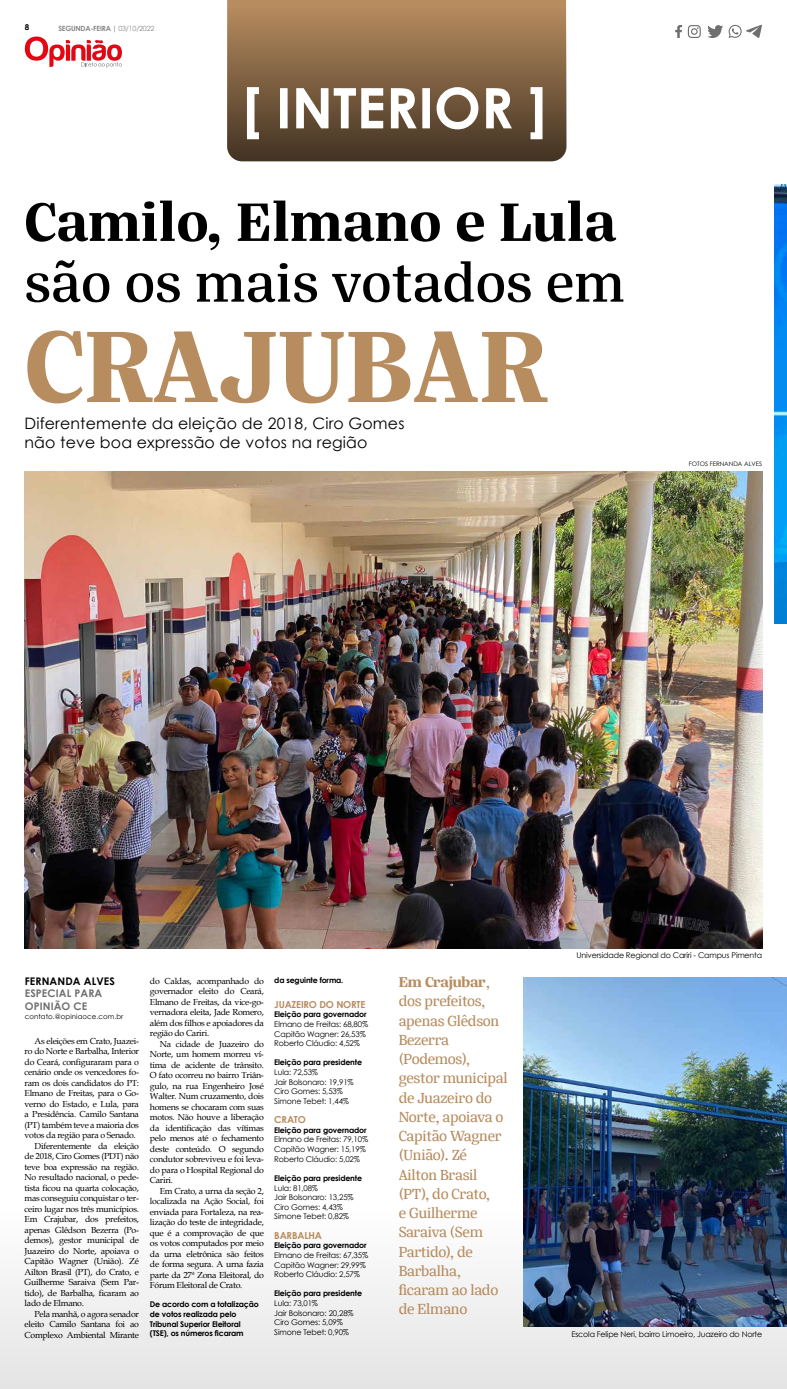
<style>
.page{position:relative;width:787px;height:1389px;background:#fff}
.page>*{position:absolute;margin:0;border:0;box-sizing:border-box;transform-origin:0 0}
.t1{font:700 110.42px "Silva Text";color:#b78c5f}
.t2{font:700 58.89px "Silva Text";color:#000}
.t3{font:500 58.89px "Silva Text";color:#000}
.t4{font:15.75px/19.2px "Silva Text";letter-spacing:-.02em;color:#b78c5f}
.t5{font:15.75px/19.2px "Century Gothic";letter-spacing:.01em;color:#000}
.t6{font:700 10.5px/12.2px "Century Gothic";letter-spacing:.01em;color:#706f6f}
.t7{font:700 10.5px "Century Gothic";letter-spacing:.01em;color:#000}
.t8{font:700 9.62px "Century Gothic";letter-spacing:-.02em;color:#b78c5f}
.t9{font:8.75px/10.5px "Book Antiqua";letter-spacing:-.03em;color:#000;text-align:justify}
.t10{font:700 8.05px "Century Gothic";color:#000}
.t11{font:7.88px/9.6px "Century Gothic";letter-spacing:-.02em;color:#000}
.t12{font:700 7.88px/9.6px "Century Gothic";letter-spacing:-.02em;color:#000}
.t13{font:700 7.17px "Century Gothic";letter-spacing:-.03em;color:#878787}
.t14{font:7px "Century Gothic";letter-spacing:.01em;color:#000}
.t15{font:6.12px "Century Gothic";color:#000}
.s1{font-weight:400}
.s2{font-weight:700}
</style>
<div class="page">
<div style="left:0;top:1190px;width:786px;height:199px;background:linear-gradient(to bottom,#fff,#e4e4e5)"></div>
<svg style="left:227px;top:0;width:339px;height:161px;background:#886847"></svg>
<img style="left:25px;top:471px;width:736px;height:478px">
<svg style="left:247px;top:87px;width:295px;height:52px"></svg>
<img style="left:523px;top:977px;width:263px;height:350px">
<img style="left:774px;top:185px;width:12px;height:438px">
<svg style="left:25px;top:37px;width:97px;height:31px"></svg>
<svg style="left:687px;top:25px;width:13px;height:13px"></svg>
<svg style="left:675px;top:25px;width:6px;height:13px"></svg>
<svg style="left:707px;top:25px;width:54px;height:13px"></svg>
<p class="t10" style="left:25px;top:21px;width:6px">8</p>
<p class="t13" style="left:58px;top:23px;width:97px">SEGUNDA-FEIRA | <span class="s1">03/10/2022</span></p>
<h2 class="t2" style="left:25px;top:182px;width:593px">Camilo, Elmano e Lula</h2>
<h2 class="t3" style="left:25px;top:243px;width:601px">são os mais votados em</h2>
<h1 class="t1" style="left:25px;top:292px;width:526px">CRAJUBAR</h1>
<h3 class="t5" style="left:25px;top:414px;width:381px">Diferentemente da eleição de 2018, Ciro Gomes não teve boa expressão de votos na região</h3>
<p class="t15" style="left:688px;top:459px;width:75px">FOTOS FERNANDA ALVES</p>
<p class="t7" style="left:25px;top:973px;width:91px">FERNANDA ALVES</p>
<p class="t6" style="left:25px;top:987px;width:79px">ESPECIAL PARA<br>OPINIÃO CE</p>
<p class="t14" style="left:25px;top:1012px;width:100px">contato.@opiniaoce.com.br</p>
<p class="t9" style="left:35px;top:1035px;width:106px">As eleições em Crato, Juazei-</p>
<p class="t9" style="left:25px;top:1046px;width:116px">ro do Norte e Barbalha, Interior</p>
<p class="t9" style="left:25px;top:1056px;width:116px">do Ceará, configuraram para o</p>
<p class="t9" style="left:25px;top:1067px;width:116px">cenário onde os vencedores fo-</p>
<p class="t9" style="left:25px;top:1077px;width:116px">ram os dois candidatos do PT:</p>
<p class="t9" style="left:25px;top:1088px;width:116px">Elmano de Freitas, para o Go-</p>
<p class="t9" style="left:25px;top:1098px;width:116px">verno do Estado, e Lula, para</p>
<p class="t9" style="left:25px;top:1109px;width:116px">a Presidência. Camilo Santana</p>
<p class="t9" style="left:25px;top:1119px;width:116px">(PT) também teve a maioria dos</p>
<p class="t9" style="left:25px;top:1130px;width:113px">votos da região para o Senado.</p>
<p class="t9" style="left:35px;top:1140px;width:106px">Diferentemente da eleição</p>
<p class="t9" style="left:25px;top:1151px;width:116px">de 2018, Ciro Gomes (PDT) não</p>
<p class="t9" style="left:25px;top:1161px;width:116px">teve boa expressão na região.</p>
<p class="t9" style="left:25px;top:1172px;width:116px">No resultado nacional, o pede-</p>
<p class="t9" style="left:25px;top:1182px;width:116px">tista ficou na quarta colocação,</p>
<p class="t9" style="left:25px;top:1193px;width:116px">mas conseguiu conquistar o ter-</p>
<p class="t9" style="left:25px;top:1203px;width:116px">ceiro lugar nos três municípios.</p>
<p class="t9" style="left:25px;top:1214px;width:116px">Em Crajubar, dos prefeitos,</p>
<p class="t9" style="left:25px;top:1224px;width:116px">apenas Glêdson Bezerra (Po-</p>
<p class="t9" style="left:25px;top:1235px;width:116px">demos), gestor municipal de</p>
<p class="t9" style="left:25px;top:1245px;width:116px">Juazeiro do Norte, apoiava o</p>
<p class="t9" style="left:25px;top:1256px;width:116px">Capitão Wagner (União). Zé</p>
<p class="t9" style="left:25px;top:1266px;width:116px">Ailton Brasil (PT), do Crato, e</p>
<p class="t9" style="left:25px;top:1277px;width:116px">Guilherme Saraiva (Sem Par-</p>
<p class="t9" style="left:25px;top:1287px;width:116px">tido), de Barbalha, ficaram ao</p>
<p class="t9" style="left:25px;top:1298px;width:61px">lado de Elmano.</p>
<p class="t9" style="left:35px;top:1308px;width:106px">Pela manhã, o agora senador</p>
<p class="t9" style="left:25px;top:1319px;width:116px">eleito Camilo Santana foi ao</p>
<p class="t9" style="left:25px;top:1329px;width:116px">Complexo Ambiental Mirante</p>
<p class="t9" style="left:150px;top:975px;width:115px">do Caldas, acompanhado do governador eleito do Ceará, Elmano de Freitas, da vice-go&shy;vernadora eleita, Jade Romero, além dos filhos e apoiadores da região do Cariri.</p>
<p class="t9" style="left:150px;top:1038px;width:115px;text-indent:10px">Na cidade de Juazeiro do Norte, um homem morreu ví&shy;tima de acidente de trânsito.<br>O fato ocorreu no bairro Triân&shy;gulo, na rua Engenheiro José Walter. Num cruzamento, dois homens se chocaram com suas motos. Não houve a liberação da identificação das vítimas pelo menos até o fechamento deste conteúdo. O segundo condutor sobreviveu e foi leva&shy;do para o Hospital Regional do Cariri.</p>
<p class="t9" style="left:150px;top:1185px;width:115px;text-indent:10px">Em Crato, a urna da seção 2, localizada na Ação Social, foi enviada para Fortaleza, na rea&shy;lização do teste de integridade, que é a comprovação de que os votos computados por meio da urna eletrônica são feitos de forma segura. A urna fazia parte da 27ª Zona Eleitoral, do Fórum Eleitoral de Crato.</p>
<p class="t12" style="left:150px;top:1299px;width:110px">De acordo com a totalização de votos realizada pelo<br>Tribunal Superior Eleitoral (TSE), os números ficaram</p>
<p class="t12" style="left:274px;top:975px;width:71px">da seguinte forma.</p>
<p class="t8" style="left:274px;top:997px;width:93px">JUAZEIRO DO NORTE</p>
<p class="t12" style="left:274px;top:1009px;width:94px">Eleição para governador</p>
<p class="t11" style="left:274px;top:1019px;width:95px">Elmano de Freitas: 68,80%<br>Capitão Wagner: 26,53%<br>Roberto Cláudio: 4,52%</p>
<p class="t12" style="left:274px;top:1057px;width:89px">Eleição para presidente</p>
<p class="t11" style="left:274px;top:1067px;width:81px">Lula: 72,53%<br>Jair Bolsonaro: 19,91%<br>Ciro Gomes: 5,53%<br>Simone Tebet: 1,44%</p>
<p class="t8" style="left:274px;top:1112px;width:33px">CRATO</p>
<p class="t12" style="left:274px;top:1125px;width:94px">Eleição para governador</p>
<p class="t11" style="left:274px;top:1135px;width:95px">Elmano de Freitas: 79,10%<br>Capitão Wagner: 15,19%<br>Roberto Cláudio: 5,02%</p>
<p class="t12" style="left:274px;top:1173px;width:89px">Eleição para presidente</p>
<p class="t11" style="left:274px;top:1183px;width:81px">Lula: 81,08%<br>Jair Bolsonaro: 13,25%<br>Ciro Gomes: 4,43%<br>Simone Tebet: 0,82%</p>
<p class="t8" style="left:274px;top:1228px;width:49px">BARBALHA</p>
<p class="t12" style="left:274px;top:1240px;width:94px">Eleição para governador</p>
<p class="t11" style="left:274px;top:1250px;width:95px">Elmano de Freitas: 67,35%<br>Capitão Wagner: 29,99%<br>Roberto Cláudio: 2,57%</p>
<p class="t12" style="left:274px;top:1288px;width:89px">Eleição para presidente</p>
<p class="t11" style="left:274px;top:1298px;width:81px">Lula: 73,01%<br>Jair Bolsonaro: 20,28%<br>Ciro Gomes: 5,09%<br>Simone Tebet: 0,90%</p>
<p class="t4" style="left:398px;top:972px;width:110px"><span class="s2">Em Crajubar</span>, dos prefeitos, apenas Glêdson<br>Bezerra (Podemos), gestor municipal de Juazeiro do<br>Norte, apoiava o<br>Capitão Wagner (União). Zé<br>Ailton Brasil (PT), do Crato,<br>e Guilherme<br>Saraiva (Sem<br>Partido), de<br>Barbalha, ficaram ao lado de Elmano</p>
<p class="t11" style="left:576px;top:951px;width:187px">Universidade Regional do Cariri - Campus Pimenta</p>
<p class="t11" style="left:571px;top:1329px;width:192px">Escola Felipe Neri, bairro Limoeiro, Juazeiro do Norte</p>
</div>
